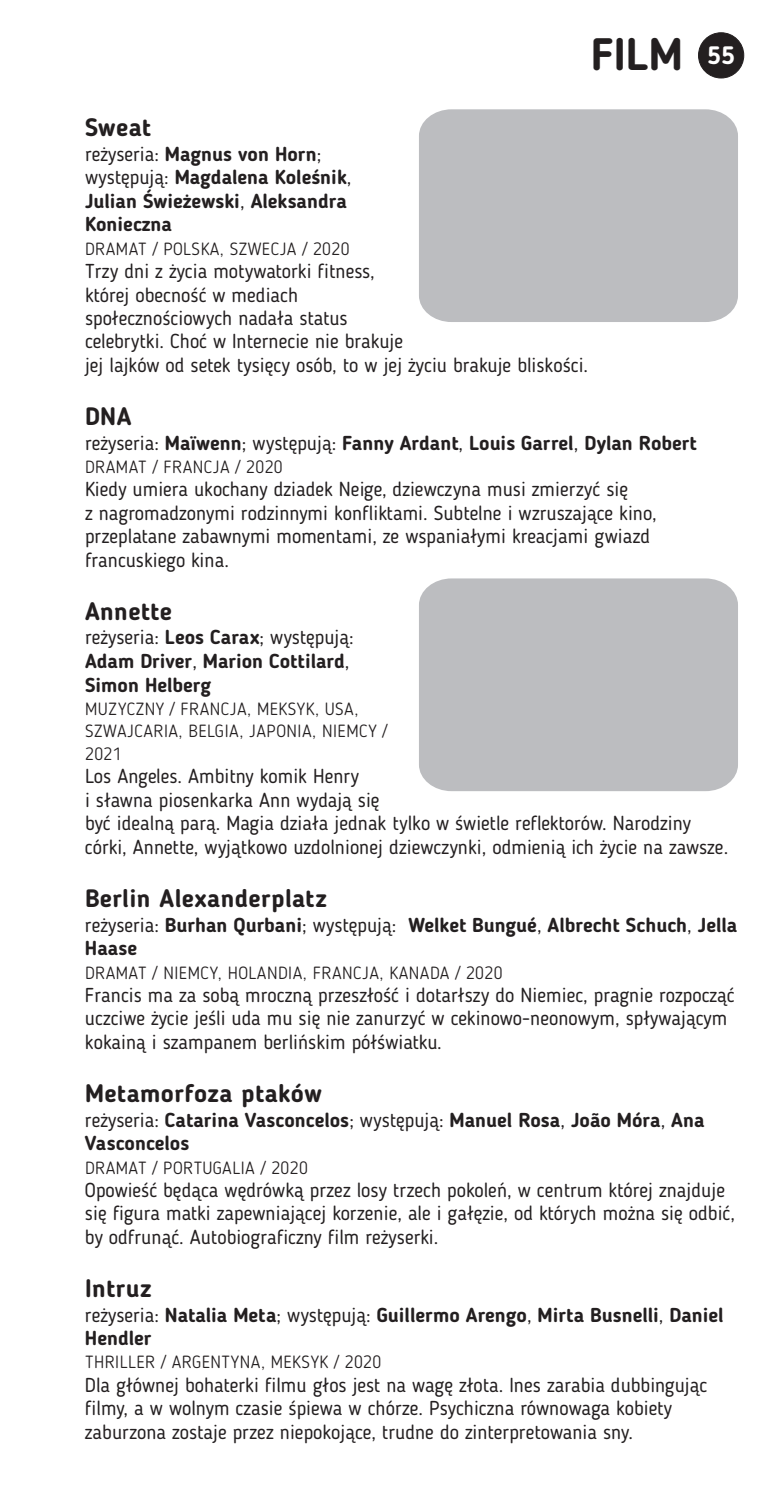
<style>
.page{position:relative;width:780px;height:1489px;background:#fff}
.page>*{position:absolute;margin:0;border:0;box-sizing:border-box;transform-origin:0 0}
.t1{font:700 45px "Blogger Sans";color:#231f20}
.t2{font:700 25px "Blogger Sans";letter-spacing:.015em;color:#231f20}
.t3{font:20px/23.5px "Blogger Sans";color:#231f20}
.t4{font:700 20px/23.5px "Blogger Sans";color:#231f20}
.t5{font:300 17.5px/22.5px "Blogger Sans";letter-spacing:.03em;color:#231f20}
.s1{font-size:25px;color:#fff}
.s2{font-weight:400}
</style>
<div class="page">
<div style="left:698px;top:32px;width:46px;height:46px;background:#231f20;border:1px solid #231f20;border-radius:50%"></div>
<div style="left:419px;top:109px;width:319px;height:213px;background:#bcbdc0"></div>
<div style="left:419px;top:578px;width:319px;height:213px;background:#bcbdc0"></div>
<p class="t2" style="left:85px;top:117px;width:67px">Sweat</p>
<h1 class="t1" style="left:590px;top:36px;width:146px">FILM <span class="s1">55</span></h1>
<p class="t4" style="left:85px;top:144px;width:268px"><span class="s2">reżyseria:</span> Magnus von Horn<span class="s2">; występują:</span> Magdalena Koleśnik<span class="s2">,<br></span>Julian Świeżewski<span class="s2">,</span> Aleksandra<br>Konieczna</p>
<p class="t3" style="left:85px;top:261px;width:504px">Trzy dni z życia motywatorki fitness,<br>której obecność w mediach<br>społecznościowych nadała status<br>celebrytki. Choć w Internecie nie brakuje<br>jej lajków od setek tysięcy osób, to w jej życiu brakuje bliskości.</p>
<p class="t5" style="left:85px;top:239px;width:266px">DRAMAT / POLSKA, SZWECJA / 2020</p>
<p class="t2" style="left:85px;top:406px;width:48px">DNA</p>
<p class="t5" style="left:85px;top:457px;width:199px">DRAMAT / FRANCJA / 2020</p>
<p class="t4" style="left:85px;top:432px;width:613px"><span class="s2">reżyseria:</span> Maïwenn<span class="s2">; występują:</span> Fanny Ardant<span class="s2">,</span> Louis Garrel<span class="s2">,</span> Dylan Robert</p>
<p class="t3" style="left:85px;top:479px;width:573px">Kiedy umiera ukochany dziadek Neige, dziewczyna musi zmierzyć się<br>z nagromadzonymi rodzinnymi konfliktami. Subtelne i wzruszające kino, przeplatane zabawnymi momentami, ze wspaniałymi kreacjami gwiazd francuskiego kina.</p>
<p class="t2" style="left:85px;top:600px;width:88px">Annette</p>
<p class="t4" style="left:85px;top:627px;width:270px"><span class="s2">reżyseria:</span> Leos Carax<span class="s2">; występują:<br></span>Adam Driver<span class="s2">,</span> Marion Cottilard<span class="s2">,<br></span>Simon Helberg</p>
<p class="t5" style="left:85px;top:699px;width:304px">MUZYCZNY / FRANCJA, MEKSYK, USA,<br>SZWAJCARIA, BELGIA, JAPONIA, NIEMCY /<br>2021</p>
<p class="t3" style="left:85px;top:766px;width:644px">Los Angeles. Ambitny komik Henry<br>i sławna piosenkarka Ann wydają się<br>być idealną parą. Magia działa jednak tylko w świetle reflektorów. Narodziny córki, Annette, wyjątkowo uzdolnionej dziewczynki, odmienią ich życie na zawsze.</p>
<p class="t2" style="left:85px;top:887px;width:243px">Berlin Alexanderplatz</p>
<p class="t4" style="left:85px;top:914px;width:653px"><span class="s2">reżyseria:</span> Burhan Qurbani<span class="s2">; występują:</span> Welket Bungué<span class="s2">,</span> Albrecht Schuch<span class="s2">,</span> Jella<br>Haase</p>
<p class="t3" style="left:85px;top:984px;width:651px">Francis ma za sobą mroczną przeszłość i dotarłszy do Niemiec, pragnie rozpocząć uczciwe życie jeśli uda mu się nie zanurzyć w cekinowo-neonowym, spływającym kokainą i szampanem berlińskim półświatku.</p>
<p class="t5" style="left:85px;top:962px;width:419px">DRAMAT / NIEMCY, HOLANDIA, FRANCJA, KANADA / 2020</p>
<p class="t2" style="left:85px;top:1082px;width:238px">Metamorfoza ptaków</p>
<p class="t4" style="left:85px;top:1109px;width:621px"><span class="s2">reżyseria:</span> Catarina Vasconcelos<span class="s2">; występują:</span> Manuel Rosa<span class="s2">,</span> João Móra<span class="s2">,</span> Ana<br>Vasconcelos</p>
<p class="t3" style="left:85px;top:1179px;width:651px">Opowieść będąca wędrówką przez losy trzech pokoleń, w centrum której znajduje się figura matki zapewniającej korzenie, ale i gałęzie, od których można się odbić, by odfrunąć. Autobiograficzny film reżyserki.</p>
<p class="t5" style="left:85px;top:1157px;width:224px">DRAMAT / PORTUGALIA / 2020</p>
<p class="t2" style="left:85px;top:1277px;width:68px">Intruz</p>
<p class="t4" style="left:85px;top:1304px;width:640px"><span class="s2">reżyseria:</span> Natalia Meta<span class="s2">; występują:</span> Guillermo Arengo<span class="s2">,</span> Mirta Busnelli<span class="s2">,</span> Daniel<br>Hendler</p>
<p class="t3" style="left:85px;top:1374px;width:624px">Dla głównej bohaterki filmu głos jest na wagę złota. Ines zarabia dubbingując filmy, a w wolnym czasie śpiewa w chórze. Psychiczna równowaga kobiety zaburzona zostaje przez niepokojące, trudne do zinterpretowania sny.</p>
<p class="t5" style="left:85px;top:1352px;width:298px">THRILLER / ARGENTYNA, MEKSYK / 2020</p>
</div>
